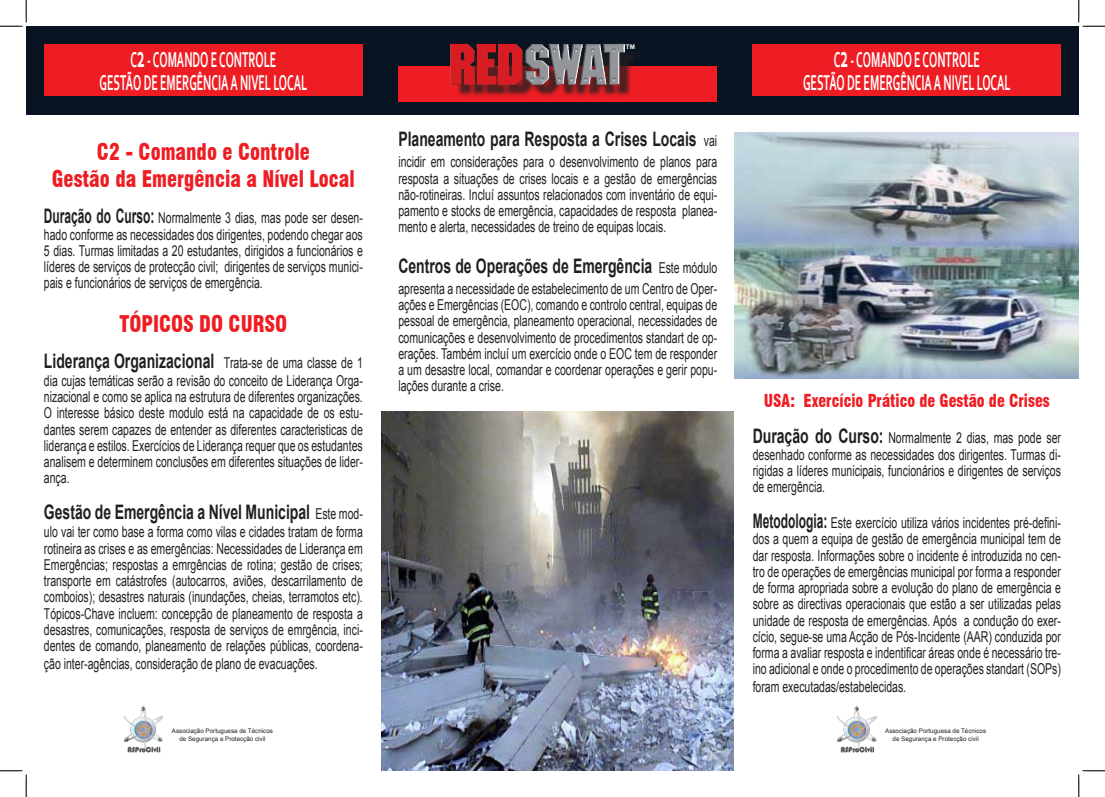
<style>
.page{position:relative;width:1105px;height:797px;background:#fff}
.page>*{position:absolute;margin:0;border:0;box-sizing:border-box;transform-origin:0 0}
.t1{font:700 22.5px "Corbel";color:#fff;scale:.5 1}
.t2{font:900 condensed 22.5px "Swiss 721 BT";color:#ee1d23;scale:.9 1}
.t3{font:700 20px "Arial";color:#231f20;scale:.7 1}
.t4{font:900 condensed 17.5px "Swiss 721 BT";color:#ee1d23;scale:.9 1}
.t5{font:15px/16.2px "Arial";color:#231f20;text-align:justify;scale:.7 1}
.t6{font:6.25px "Arial";color:#231f20}
.t7{font:700 6.25px "Arial";color:#fff}
.s1{font-size:31.25px}
.s2{font-weight:700;font-size:20px}
.s3{font-weight:400;font-size:15px}
</style>
<div class="page">
<div style="left:26px;top:26px;width:1053px;height:89px;background:#091422"></div>
<img style="left:734px;top:132px;width:345px;height:246px">
<div style="left:398px;top:66px;width:319px;height:35px;background:#ee1d23"></div>
<div style="left:456px;top:49px;width:209px;height:55px;background:#231f20;opacity:.75"></div>
<img style="left:450px;top:44px;width:177px;height:41px">
<img style="left:381px;top:412px;width:353px;height:358px">
<div style="left:44px;top:44px;width:319px;height:52px;background:#ee1d23"></div>
<div style="left:753px;top:44px;width:308px;height:52px;background:#ee1d23"></div>
<img style="left:836px;top:705px;width:41px;height:48px">
<img style="left:123px;top:705px;width:40px;height:48px">
<svg style="left:0;top:0;width:27px;height:27px"></svg>
<svg style="left:0;top:770px;width:27px;height:27px"></svg>
<svg style="left:1078px;top:0;width:27px;height:27px"></svg>
<svg style="left:1078px;top:770px;width:27px;height:27px"></svg>
<p class="t1" style="left:131px;top:46px;width:293px">C<span class="s1">2</span> - COMANDO E CONTROLE</p>
<p class="t1" style="left:100px;top:68px;width:417px">GESTÃO DE EMERGÊNCIA A NIVEL LOCAL</p>
<p class="t2" style="left:97px;top:139px;width:238px">C2 - Comando e Controle</p>
<p class="t2" style="left:52px;top:166px;width:338px">Gestão da Emergência a Nível Local</p>
<p class="t5" style="left:44px;top:210px;width:457px"><span class="s2">Duração do Curso:</span> Normalmente 3 dias, mas pode ser desen&shy;hado conforme as necessidades dos dirigentes, podendo chegar aos 5 dias. Turmas limitadas a 20 estudantes, dirigidos a funcionários e líderes de serviços de protecção civil; dirigentes de serviços munici&shy;pais e funcionários de serviços de emergência.</p>
<p class="t2" style="left:120px;top:310px;width:188px">TÓPICOS DO CURSO</p>
<p class="t3" style="left:44px;top:347px;width:457px">Liderança Organizacional <span class="s3">Trata-se de uma classe de 1</span></p>
<p class="t5" style="left:44px;top:372px;width:457px">dia cujas temáticas serão a revisão do conceito de Liderança Orga&shy;nizacional e como se aplica na estrutura de diferentes organizações.<br>O interesse básico deste modulo está na capacidade de os estu&shy;dantes serem capazes de entender as diferentes caracteristicas de liderança e estilos. Exercícios de Liderança requer que os estudantes analisem e determinem conclusões em diferentes situações de lider&shy;ança.</p>
<p class="t3" style="left:44px;top:499px;width:457px">Gestão de Emergência a Nível Municipal <span class="s3">Este mod-</span></p>
<p class="t5" style="left:44px;top:524px;width:457px">ulo vai ter como base a forma como vilas e cidades tratam de forma rotineira as crises e as emergências: Necessidades de Liderança em Emergências; respostas a emrgências de rotina; gestão de crises; transporte em catástrofes (autocarros, aviões, descarrilamento de comboios); desastres naturais (inundações, cheias, terramotos etc).<br>Tópicos-Chave incluem: concepção de planeamento de resposta a desastres, comunicações, resposta de serviços de emrgência, inci&shy;dentes de comando, planeamento de relações públicas, coordena-</p>
<p class="t5" style="left:44px;top:656px;width:393px">ção inter-agências, consideração de plano de evacuações.</p>
<p class="t6" style="left:172px;top:726px;width:102px">Associação Portuguesa de Técnicos</p>
<p class="t6" style="left:179px;top:734px;width:88px">de Segurança e Protecção civil</p>
<p class="t7" style="left:626px;top:43px;width:11px">TM</p>
<p class="t3" style="left:398px;top:126px;width:457px">Planeamento para Resposta a Crises Locais <span class="s3">vai</span></p>
<p class="t5" style="left:398px;top:154px;width:457px">incidir em considerações para o desenvolvimento de planos para resposta a situações de crises locais e a gestão de emergências não-rotineiras. Incluí assuntos relacionados com inventário de equi&shy;pamento e stocks de emergência, capacidades de resposta planea&shy;mento e alerta, necessidades de treino de equipas locais.</p>
<p class="t3" style="left:398px;top:252px;width:457px">Centros de Operações de Emergência <span class="s3">Este módulo</span></p>
<p class="t5" style="left:398px;top:281px;width:457px">apresenta a necessidade de estabelecimento de um Centro de Oper&shy;ações e Emergências (EOC), comando e controlo central, equipas de pessoal de emergência, planeamento operacional, necessidades de comunicações e desenvolvimento de procedimentos standart de op&shy;erações. Também incluí um exercício onde o EOC tem de responder a um desastre local, comandar e coordenar operações e gerir popu&shy;lações durante a crise.</p>
<p class="t1" style="left:834px;top:46px;width:293px">C<span class="s1">2</span> - COMANDO E CONTROLE</p>
<p class="t1" style="left:803px;top:68px;width:417px">GESTÃO DE EMERGÊNCIA A NIVEL LOCAL</p>
<p class="t4" style="left:764px;top:390px;width:319px">USA: Exercício Prático de Gestão de Crises</p>
<p class="t5" style="left:753px;top:430px;width:442px"><span class="s2">Duração do Curso:</span> Normalmente 2 dias, mas pode ser desenhado conforme as necessidades dos dirigentes. Turmas di&shy;rigidas a líderes municipais, funcionários e dirigentes de serviços de emergência.</p>
<p class="t5" style="left:753px;top:515px;width:442px"><span class="s2">Metodologia:</span> Este exercício utiliza vários incidentes pré-defini&shy;dos a quem a equipa de gestão de emergência municipal tem de dar resposta. Informações sobre o incidente é introduzida no cen&shy;tro de operações de emergências municipal por forma a responder de forma apropriada sobre a evolução do plano de emergência e sobre as directivas operacionais que estão a ser utilizadas pelas unidade de resposta de emergências. Após a condução do exer&shy;cício, segue-se uma Acção de Pós-Incidente (AAR) conduzida por forma a avaliar resposta e indentificar áreas onde é necessário tre&shy;ino adicional e onde o procedimento de operações standart (SOPs)</p>
<p class="t5" style="left:753px;top:679px;width:221px">foram executadas/estabelecidas.</p>
<p class="t6" style="left:885px;top:727px;width:102px">Associação Portuguesa de Técnicos</p>
<p class="t6" style="left:892px;top:734px;width:88px">de Segurança e Protecção civil</p>
</div>
